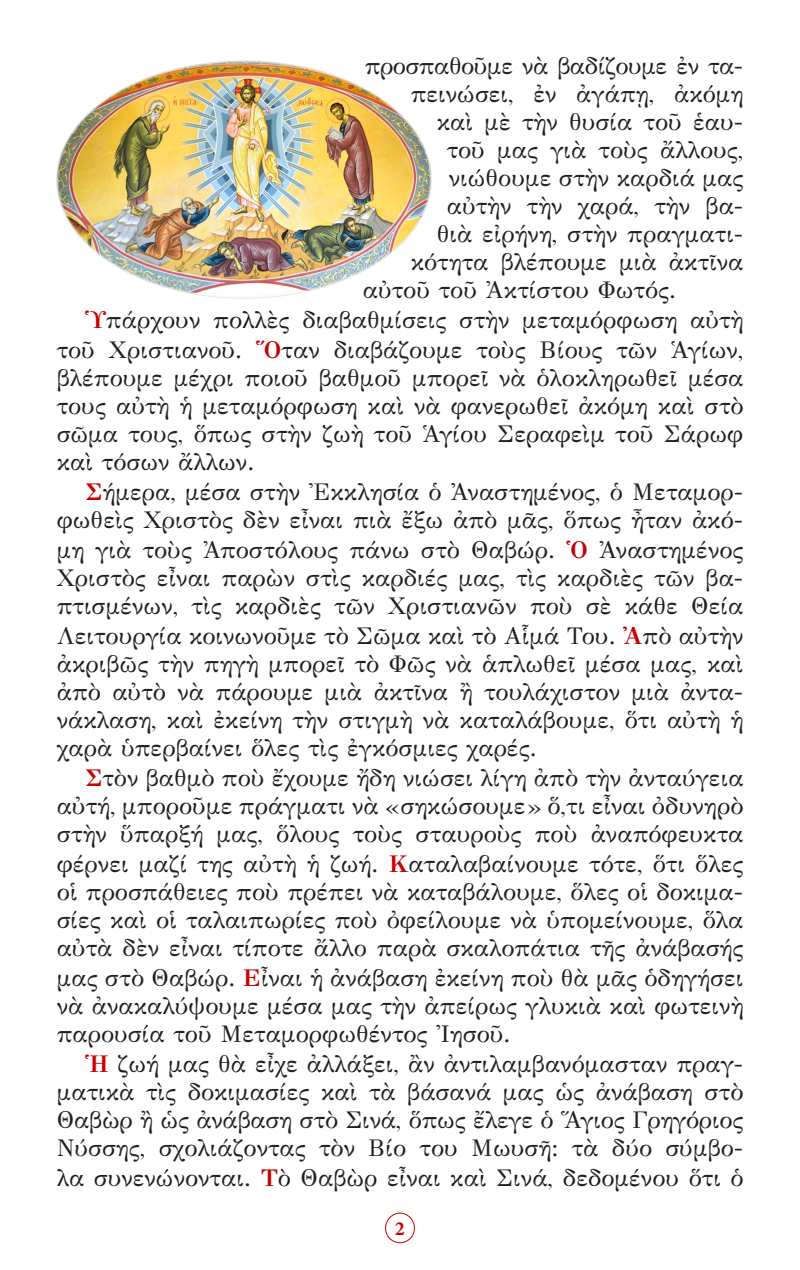
<style>
.page{position:relative;width:800px;height:1270px;background:#fff}
.page>*{position:absolute;margin:0;border:0;box-sizing:border-box;transform-origin:0 0}
.t1{font:24px/28.4px "GFS Didot";letter-spacing:.01em;color:#231f20;text-align:justify}
.t2{font:24px "GFS Didot";letter-spacing:-.01em;color:#231f20}
.t3{font:700 20px "Minion Pro";color:#c80000}
.s1{font-weight:700;color:#c80000}
</style>
<div class="page">
<div style="left:385px;top:1213px;width:30px;height:30px;border:1px solid #c80000;border-radius:50%"></div>
<img style="left:57px;top:61px;width:374px;height:237px">
<p class="t2" style="left:365px;top:46px;width:380px">προσπαθοῦμε νὰ βαδίζουμε ἐν τα-</p>
<p class="t1" style="left:411px;top:78px;width:334px">πεινώσει, ἐν ἀγάπῃ, ἀκόμη</p>
<p class="t1" style="left:437px;top:106px;width:308px">καὶ μὲ τὴν θυσία τοῦ ἑαυ-</p>
<p class="t1" style="left:447px;top:134px;width:298px">τοῦ μας γιὰ τοὺς ἄλλους,</p>
<p class="t1" style="left:449px;top:162px;width:296px">νιώθουμε στὴν καρδιά μας</p>
<p class="t1" style="left:447px;top:190px;width:298px">αὐτὴν τὴν χαρά, τὴν βα-</p>
<p class="t1" style="left:437px;top:218px;width:308px">θιὰ εἰρήνη, στὴν πραγματι-</p>
<p class="t1" style="left:411px;top:246px;width:334px">κότητα βλέπουμε μιὰ ἀκτῖνα</p>
<p class="t1" style="left:363px;top:274px;width:315px">αὐτοῦ τοῦ Ἀκτίστου Φωτός.</p>
<p class="t1" style="left:57px;top:304px;width:688px;text-indent:28px"><span class="s1">Ὑ</span>πάρχουν πολλὲς διαβαθμίσεις στὴν μεταμόρφωση αὐτὴ τοῦ Χριστιανοῦ. <span class="s1">Ὅ</span>ταν διαβάζουμε τοὺς Βίους τῶν Ἁγίων, βλέπουμε μέχρι ποιοῦ βαθμοῦ μπορεῖ νὰ ὁλοκληρωθεῖ μέσα τους αὐτὴ ἡ μεταμόρφωση καὶ νὰ φανερωθεῖ ἀκόμη καὶ στὸ σῶμα τους, ὅπως στὴν ζωὴ τοῦ Ἁγίου Σεραφεὶμ τοῦ Σάρωφ καὶ τόσων ἄλλων.</p>
<p class="t1" style="left:57px;top:476px;width:688px;text-indent:28px"><span class="s1">Σ</span>ήμερα, μέσα στὴν Ἐκκλησία ὁ Ἀναστημένος, ὁ Μεταμορ&shy;φωθεὶς Χριστὸς δὲν εἶναι πιὰ ἔξω ἀπὸ μᾶς, ὅπως ἦταν ἀκό&shy;μη γιὰ τοὺς Ἀποστόλους πάνω στὸ Θαβώρ. <span class="s1">Ὁ</span> Ἀναστημένος Χριστὸς εἶναι παρὼν στὶς καρδιές μας, τὶς καρδιὲς τῶν βα&shy;πτισμένων, τὶς καρδιὲς τῶν Χριστιανῶν ποὺ σὲ κάθε Θεία Λειτουργία κοινωνοῦμε τὸ Σῶμα καὶ τὸ Αἷμά Του. <span class="s1">Ἀ</span>πὸ αὐτὴν ἀκριβῶς τὴν πηγὴ μπορεῖ τὸ Φῶς νὰ ἁπλωθεῖ μέσα μας, καὶ ἀπὸ αὐτὸ νὰ πάρουμε μιὰ ἀκτῖνα ἢ τουλάχιστον μιὰ ἀντα&shy;νάκλαση, καὶ ἐκείνη τὴν στιγμὴ νὰ καταλάβουμε, ὅτι αὐτὴ ἡ χαρὰ ὑπερβαίνει ὅλες τὶς ἐγκόσμιες χαρές.</p>
<p class="t1" style="left:57px;top:762px;width:688px;text-indent:28px"><span class="s1">Σ</span>τὸν βαθμὸ ποὺ ἔχουμε ἤδη νιώσει λίγη ἀπὸ τὴν ἀνταύγεια αὐτή, μποροῦμε πράγματι νὰ «σηκώσουμε» ὅ,τι εἶναι ὀδυνηρὸ στὴν ὕπαρξή μας, ὅλους τοὺς σταυροὺς ποὺ ἀναπόφευκτα φέρνει μαζί της αὐτὴ ἡ ζωή. <span class="s1">Κ</span>αταλαβαίνουμε τότε, ὅτι ὅλες οἱ προσπάθειες ποὺ πρέπει νὰ καταβάλουμε, ὅλες οἱ δοκιμα&shy;σίες καὶ οἱ ταλαιπωρίες ποὺ ὀφείλουμε νὰ ὑπομείνουμε, ὅλα αὐτὰ δὲν εἶναι τίποτε ἄλλο παρὰ σκαλοπάτια τῆς ἀνάβασής μας στὸ Θαβώρ. <span class="s1">Ε</span>ἶναι ἡ ἀνάβαση ἐκείνη ποὺ θὰ μᾶς ὁδηγήσει νὰ ἀνακαλύψουμε μέσα μας τὴν ἀπείρως γλυκιὰ καὶ φωτεινὴ παρουσία τοῦ Μεταμορφωθέντος Ἰησοῦ.</p>
<p class="t1" style="left:57px;top:1048px;width:688px;text-indent:28px"><span class="s1">Ἡ</span> ζωή μας θὰ εἶχε ἀλλάξει, ἂν ἀντιλαμβανόμασταν πραγ&shy;ματικὰ τὶς δοκιμασίες καὶ τὰ βάσανά μας ὡς ἀνάβαση στὸ Θαβὼρ ἢ ὡς ἀνάβαση στὸ Σινά, ὅπως ἔλεγε ὁ Ἅγιος Γρηγόριος Νύσσης, σχολιάζοντας τὸν Βίο του Μωυσῆ: τὰ δύο σύμβο&shy;λα συνενώνονται. <span class="s1">Τ</span>ὸ Θαβὼρ εἶναι καὶ Σινά, δεδομένου ὅτι ὁ</p>
<p class="t3" style="left:395px;top:1214px;width:11px">2</p>
</div>
